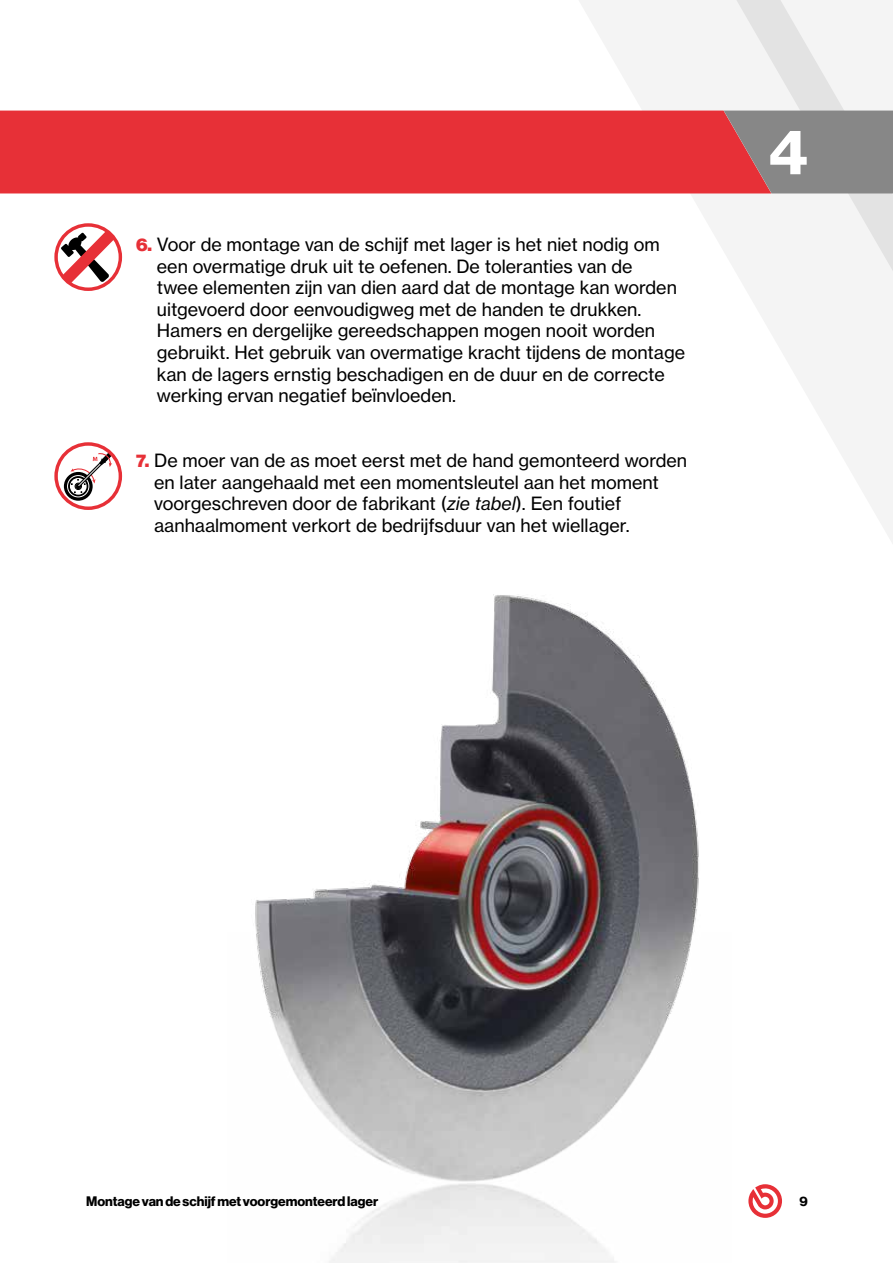
<style>
.page{position:relative;width:893px;height:1263px;background:#fff}
.page>*{position:absolute;margin:0;border:0;box-sizing:border-box;transform-origin:0 0}
.t1{font:700 60px "BW Haas Head 75";color:#fff}
.t2{font:18px/21.6px "BW Haas Text 55 Roman";color:#000}
.t3{font:700 13.5px "BW Haas Head 75";color:#000}
.s1{font-family:"BW Haas Head 95";font-weight:900;color:#e73037}
.s2{font-family:"BW Haas Text 56";font-style:italic}
</style>
<div class="page">
<svg style="left:506px;top:0;width:147px;height:194px"></svg>
<svg style="left:653px;top:0;width:240px;height:543px;fill:#f4f4f4"></svg>
<svg style="left:748px;top:1184px;width:34px;height:34px"></svg>
<img style="left:255px;top:594px;width:444px;height:669px">
<div style="left:0;top:111px;width:724px;height:82px;background:#e73037"></div>
<svg style="left:724px;top:111px;width:169px;height:82px"></svg>
<svg style="left:59px;top:226px;width:58px;height:63px"></svg>
<div style="left:54px;top:223px;width:68px;height:68px;border:3px solid #e73037;border-radius:50%"></div>
<svg style="left:56px;top:444px;width:64px;height:64px"></svg>
<svg style="left:62px;top:447px;width:55px;height:55px"></svg>
<div style="left:54px;top:442px;width:68px;height:68px;border:3px solid #e73037;border-radius:50%"></div>
<p class="t2" style="left:157px;top:234px;width:530px;text-indent:-21px"><span class="s1">6.</span> Voor de montage van de schijf met lager is het niet nodig om een overmatige druk uit te oefenen. De toleranties van de<br>twee elementen zijn van dien aard dat de montage kan worden uitgevoerd door eenvoudigweg met de handen te drukken.<br>Hamers en dergelijke gereedschappen mogen nooit worden gebruikt. Het gebruik van overmatige kracht tijdens de montage kan de lagers ernstig beschadigen en de duur en de correcte werking ervan negatief beïnvloeden.</p>
<p class="t2" style="left:154px;top:450px;width:534px;text-indent:-18px"><span class="s1">7.</span> De moer van de as moet eerst met de hand gemonteerd worden en later aangehaald met een momentsleutel aan het moment voorgeschreven door de fabrikant (<span class="s2">zie tabel</span>). Een foutief aanhaalmoment verkort de bedrijfsduur van het wiellager.</p>
<h1 class="t1" style="left:769px;top:118px;width:40px">4</h1>
<p class="t3" style="left:86px;top:1193px;width:294px">Montage van de schijf met voorgemonteerd lager</p>
<p class="t3" style="left:800px;top:1193px;width:10px">9</p>
</div>
